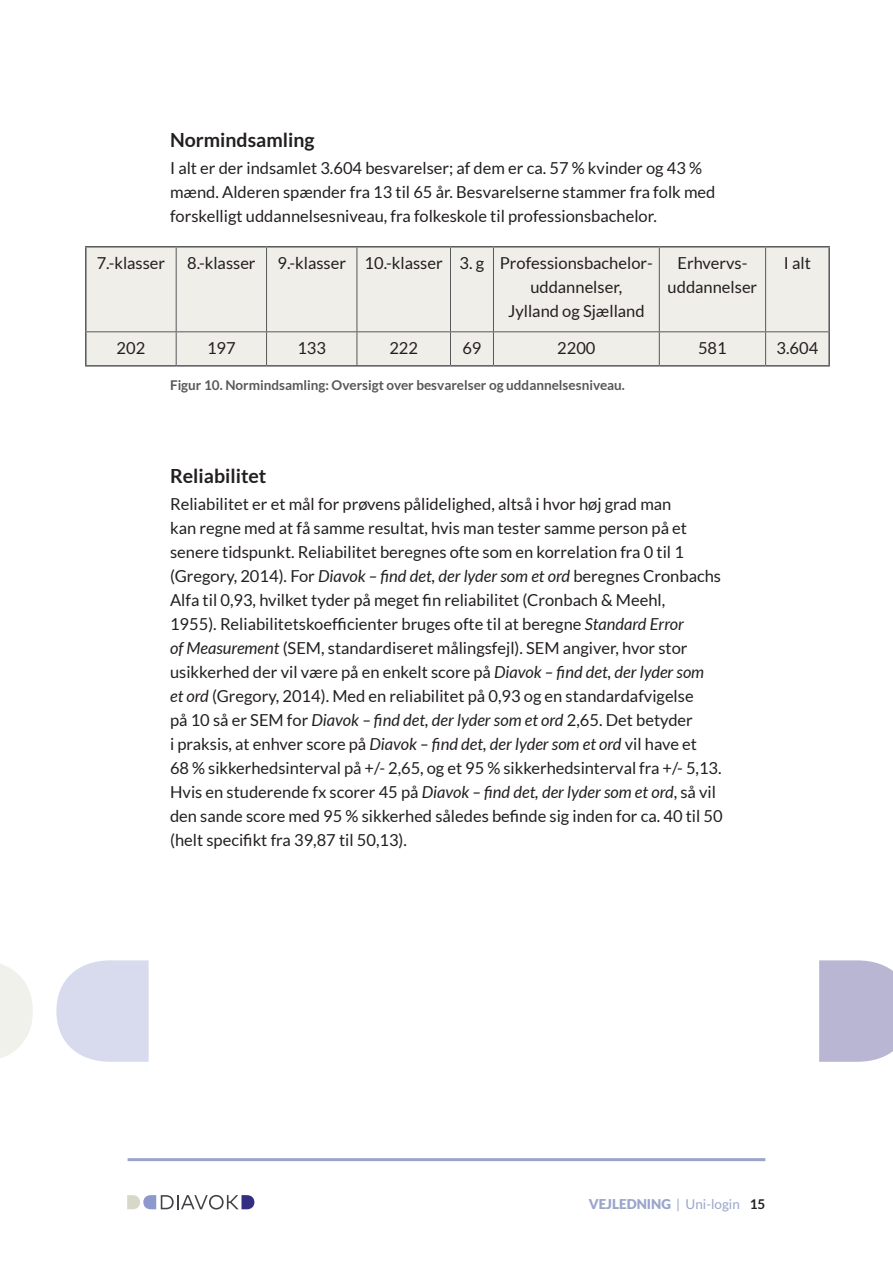
<style>
.page{position:relative;width:893px;height:1263px;background:#fff}
.page>*{position:absolute;margin:0;border:0;box-sizing:border-box;transform-origin:0 0}
.t1{font:700 19.5px "Lato";color:#231f20}
.t2{font:16.5px/24px "Lato";color:#231f20}
.t3{font:700 13.5px "Lato";color:#57585a}
.t4{font:900 13.5px "Lato";color:#9aa5ca}
.s1{font-style:italic}
.s2{font-weight:400}
.s3{font-weight:700;color:#231f20}
</style>
<div class="page">
<svg style="left:56px;top:960px;width:93px;height:102px;background:#dbdfef"></svg>
<svg style="left:0;top:964px;width:33px;height:94px"></svg>
<div style="left:819px;top:960px;width:74px;height:102px;background:#b8b6d3"></div>
<hr style="left:128px;top:1158px;width:637px;height:3px;background:#9aa5ca">
<svg style="left:127px;top:1195px;width:127px;height:14px"></svg>
<div style="left:87px;top:248px;width:741px;height:117px;background:#efeee8"></div>
<hr style="left:85px;top:246px;width:91px;height:2px;background:#57585a">
<hr style="left:85px;top:248px;width:2px;height:84px;background:#57585a">
<hr style="left:176px;top:246px;width:91px;height:2px;background:#57585a">
<hr style="left:267px;top:246px;width:90px;height:2px;background:#57585a">
<hr style="left:357px;top:246px;width:93px;height:2px;background:#57585a">
<hr style="left:450px;top:246px;width:43px;height:2px;background:#57585a">
<hr style="left:493px;top:246px;width:166px;height:2px;background:#57585a">
<hr style="left:659px;top:246px;width:107px;height:2px;background:#57585a">
<hr style="left:766px;top:246px;width:64px;height:2px;background:#57585a">
<hr style="left:828px;top:248px;width:2px;height:84px;background:#57585a">
<hr style="left:85px;top:332px;width:2px;height:33px;background:#57585a">
<hr style="left:828px;top:332px;width:2px;height:33px;background:#57585a">
<hr style="left:85px;top:365px;width:91px;height:2px;background:#57585a">
<hr style="left:176px;top:365px;width:91px;height:2px;background:#57585a">
<hr style="left:267px;top:365px;width:90px;height:2px;background:#57585a">
<hr style="left:357px;top:365px;width:93px;height:2px;background:#57585a">
<hr style="left:450px;top:365px;width:43px;height:2px;background:#57585a">
<hr style="left:493px;top:365px;width:166px;height:2px;background:#57585a">
<hr style="left:659px;top:365px;width:107px;height:2px;background:#57585a">
<hr style="left:766px;top:365px;width:64px;height:2px;background:#57585a">
<hr style="left:176px;top:248px;width:1px;height:83px;background:#57585a">
<hr style="left:266px;top:248px;width:1px;height:83px;background:#57585a">
<hr style="left:357px;top:248px;width:1px;height:83px;background:#57585a">
<hr style="left:450px;top:248px;width:1px;height:83px;background:#57585a">
<hr style="left:493px;top:248px;width:1px;height:83px;background:#57585a">
<hr style="left:659px;top:248px;width:1px;height:83px;background:#57585a">
<hr style="left:765px;top:248px;width:1px;height:83px;background:#57585a">
<hr style="left:87px;top:331px;width:89px;height:1px;background:#57585a">
<hr style="left:176px;top:331px;width:91px;height:1px;background:#57585a">
<hr style="left:176px;top:332px;width:1px;height:33px;background:#57585a">
<hr style="left:267px;top:331px;width:90px;height:1px;background:#57585a">
<hr style="left:266px;top:332px;width:1px;height:33px;background:#57585a">
<hr style="left:357px;top:331px;width:93px;height:1px;background:#57585a">
<hr style="left:357px;top:332px;width:1px;height:33px;background:#57585a">
<hr style="left:450px;top:331px;width:43px;height:1px;background:#57585a">
<hr style="left:450px;top:332px;width:1px;height:33px;background:#57585a">
<hr style="left:493px;top:331px;width:166px;height:1px;background:#57585a">
<hr style="left:493px;top:332px;width:1px;height:33px;background:#57585a">
<hr style="left:659px;top:331px;width:107px;height:1px;background:#57585a">
<hr style="left:659px;top:332px;width:1px;height:33px;background:#57585a">
<hr style="left:766px;top:331px;width:62px;height:1px;background:#57585a">
<hr style="left:765px;top:332px;width:1px;height:33px;background:#57585a">
<p class="t1" style="left:170px;top:129px;width:146px">Normindsamling</p>
<p class="t2" style="left:170px;top:156px;width:547px">I alt er der indsamlet 3.604 besvarelser; af dem er ca. 57 % kvinder og 43 % mænd. Alderen spænder fra 13 til 65 år. Besvarelserne stammer fra folk med forskelligt uddannelsesniveau, fra folkeskole til professionsbachelor.</p>
<p class="t2" style="left:97px;top:250px;width:70px">7.-klasser</p>
<p class="t2" style="left:187px;top:250px;width:70px">8.-klasser</p>
<p class="t2" style="left:277px;top:250px;width:377px">9.-klasser 10.-klasser 3. g Professionsbachelor-</p>
<p class="t2" style="left:530px;top:274px;width:94px">uddannelser,</p>
<p class="t2" style="left:508px;top:298px;width:138px">Jylland og Sjælland</p>
<p class="t2" style="left:668px;top:250px;width:91px;text-align:center">Erhvervs&shy;uddannelser</p>
<p class="t2" style="left:784px;top:250px;width:28px">I alt</p>
<p class="t2" style="left:117px;top:336px;width:30px">202</p>
<p class="t2" style="left:207px;top:336px;width:30px">197</p>
<p class="t2" style="left:297px;top:336px;width:30px">133</p>
<p class="t2" style="left:389px;top:336px;width:30px">222</p>
<p class="t2" style="left:462px;top:336px;width:21px">69</p>
<p class="t2" style="left:557px;top:336px;width:40px">2200</p>
<p class="t2" style="left:698px;top:336px;width:30px">581</p>
<p class="t2" style="left:776px;top:336px;width:43px">3.604</p>
<p class="t3" style="left:170px;top:377px;width:456px">Figur 10. Normindsamling: Oversigt over besvarelser og uddannelsesniveau.</p>
<p class="t1" style="left:170px;top:465px;width:98px">Reliabilitet</p>
<p class="t2" style="left:170px;top:492px;width:554px">Reliabilitet er et mål for prøvens pålidelighed, altså i hvor høj grad man<br>kan regne med at få samme resultat, hvis man tester samme person på et senere tidspunkt. Reliabilitet beregnes ofte som en korrelation fra 0 til 1 (Gregory, 2014). For <span class="s1">Diavok – find det, der lyder som et ord</span> beregnes Cronbachs Alfa til 0,93, hvilket tyder på meget fin reliabilitet (Cronbach &amp; Meehl,<br>1955). Reliabilitetskoefficienter bruges ofte til at beregne <span class="s1">Standard Error<br>of Measurement</span> (SEM, standardiseret målingsfejl). SEM angiver, hvor stor usikkerhed der vil være på en enkelt score på <span class="s1">Diavok – find det, der lyder som<br>et ord</span> (Gregory, 2014). Med en reliabilitet på 0,93 og en standardafvigelse<br>på 10 så er SEM for <span class="s1">Diavok – find det, der lyder som et ord</span> 2,65. Det betyder<br>i praksis, at enhver score på <span class="s1">Diavok – find det, der lyder som et ord</span> vil have et<br>68 % sikkerhedsinterval på +/- 2,65, og et 95 % sikkerhedsinterval fra +/- 5,13.<br>Hvis en studerende fx scorer 45 på <span class="s1">Diavok – find det, der lyder som et ord</span>, så vil den sande score med 95 % sikkerhed således befinde sig inden for ca. 40 til 50 (helt specifikt fra 39,87 til 50,13).</p>
<p class="t4" style="left:589px;top:1196px;width:178px">VEJLEDNING <span class="s2">| Uni-login</span> <span class="s3">15</span></p>
</div>
